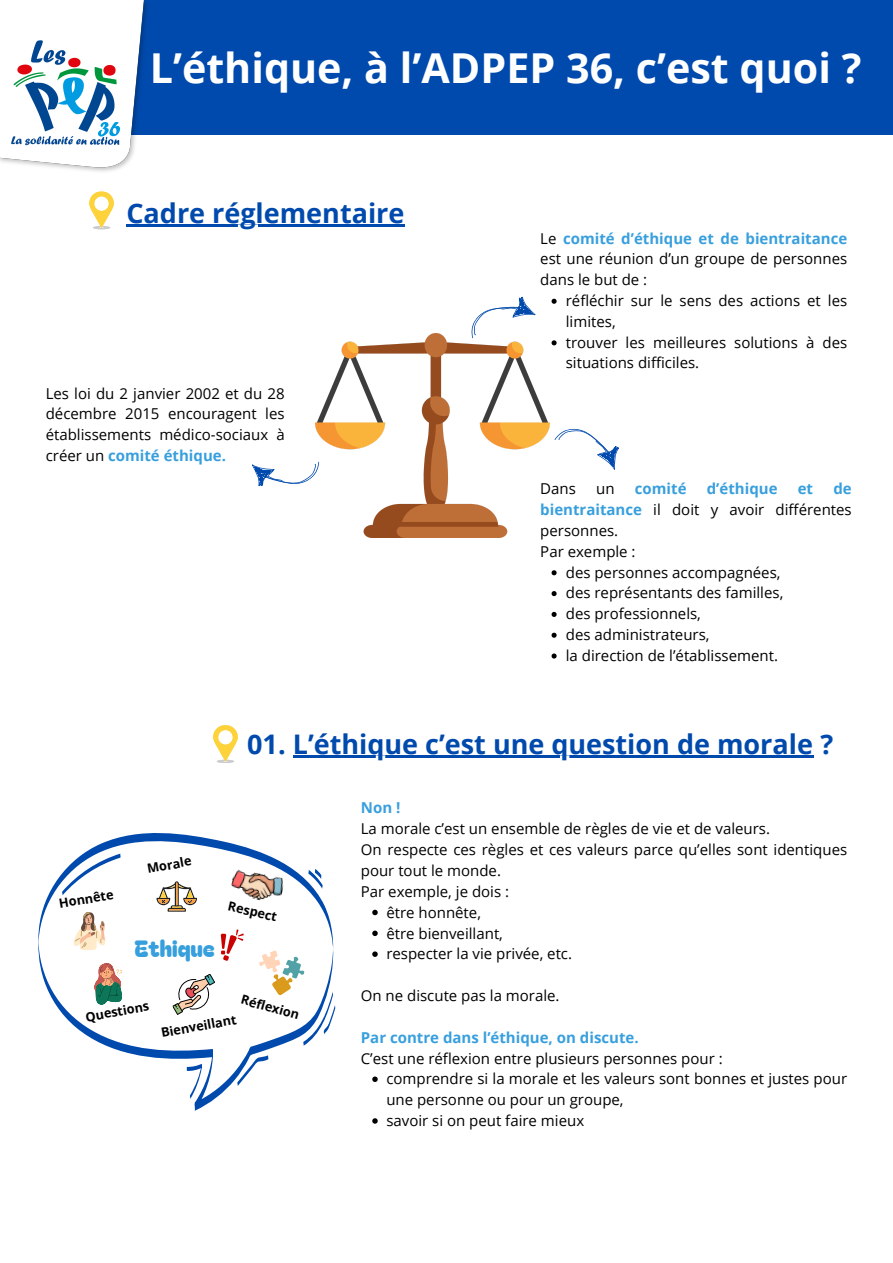
<style>
.page{position:relative;width:893px;height:1263px;background:#fff}
.page>*{position:absolute;margin:0;border:0;box-sizing:border-box;transform-origin:0 0}
.t1{font:700 41.25px "Open Sans";color:#fff}
.t2{font:700 27px "Open Sans";color:#004aad}
.t3{font:22.5px "Bagel Fat One";color:#389fdd}
.t4{font:15px/20.9px "Open Sans";color:#000}
.t5{font:700 15px "Open Sans";color:#389fdd}
.t6{font:700 12.75px "Open Sans";color:#000}
.s1{font-weight:700;color:#389fdd}
</style>
<div class="page">
<div style="left:0;top:0;width:893px;height:135px;background:#004aad"></div>
<img style="left:0;top:0;width:147px;height:172px">
<img style="left:315px;top:334px;width:234px;height:204px">
<svg style="left:252px;top:443px;width:72px;height:58px"></svg>
<svg style="left:466px;top:296px;width:74px;height:56px"></svg>
<svg style="left:554px;top:428px;width:65px;height:42px"></svg>
<svg style="left:89px;top:191px;width:25px;height:38px"></svg>
<svg style="left:213px;top:725px;width:25px;height:38px"></svg>
<svg style="left:38px;top:833px;width:296px;height:278px"></svg>
<svg style="left:62px;top:853px;width:59px;height:42px"></svg>
<svg style="left:187px;top:1064px;width:15px;height:35px"></svg>
<svg style="left:237px;top:1055px;width:32px;height:31px"></svg>
<svg style="left:308px;top:869px;width:15px;height:20px"></svg>
<img style="left:230px;top:869px;width:55px;height:35px">
<svg style="left:221px;top:929px;width:23px;height:32px"></svg>
<svg style="left:257px;top:946px;width:78px;height:100px"></svg>
<svg style="left:167px;top:973px;width:54px;height:43px"></svg>
<svg style="left:156px;top:881px;width:41px;height:31px"></svg>
<svg style="left:89px;top:961px;width:35px;height:46px"></svg>
<svg style="left:73px;top:912px;width:32px;height:38px"></svg>
<svg style="left:551px;top:299px;width:5px;height:5px"></svg>
<svg style="left:551px;top:340px;width:5px;height:5px"></svg>
<svg style="left:551px;top:570px;width:5px;height:5px"></svg>
<svg style="left:551px;top:591px;width:5px;height:5px"></svg>
<svg style="left:551px;top:612px;width:5px;height:5px"></svg>
<svg style="left:551px;top:633px;width:5px;height:5px"></svg>
<svg style="left:551px;top:653px;width:5px;height:5px"></svg>
<hr style="left:293px;top:756px;width:520px;height:2px;background:#004aad">
<hr style="left:126px;top:225px;width:279px;height:2px;background:#004aad">
<svg style="left:372px;top:910px;width:6px;height:5px"></svg>
<svg style="left:372px;top:930px;width:6px;height:6px"></svg>
<svg style="left:372px;top:951px;width:6px;height:6px"></svg>
<svg style="left:372px;top:1076px;width:6px;height:6px"></svg>
<svg style="left:372px;top:1118px;width:6px;height:6px"></svg>
<p class="t1" style="left:150px;top:39px;width:713px">L’éthique, à l’ADPEP 36, c’est quoi ?</p>
<p class="t2" style="left:126px;top:194px;width:279px">Cadre réglementaire</p>
<p class="t4" style="left:46px;top:382px;width:240px;text-align:justify">Les loi du 2 janvier 2002 et du 28 décembre 2015 encouragent les établissements médico-sociaux à créer un <span class="s1">comité éthique.</span></p>
<h1 class="t4" style="left:540px;top:227px;width:308px;text-align:justify">Le <span class="s1">comité d’éthique et de bientraitance </span>est une réunion d’un groupe de personnes dans le but de :</h1>
<p class="t4" style="left:566px;top:290px;width:283px">réfléchir sur le sens des actions et les limites,</p>
<h2 class="t4" style="left:566px;top:331px;width:283px">trouver les meilleures solutions à des situations difficiles.</h2>
<h4 class="t4" style="left:540px;top:478px;width:37px">Dans</h4>
<h4 class="t4" style="left:596px;top:478px;width:20px">un</h4>
<h4 class="t5" style="left:635px;top:478px;width:53px">comité</h4>
<h4 class="t5" style="left:707px;top:478px;width:72px">d’éthique</h4>
<h4 class="t5" style="left:798px;top:478px;width:17px">et</h4>
<h4 class="t4" style="left:540px;top:478px;width:313px;text-indent:293px"><span class="s1">de bientraitance</span> il doit y avoir différentes personnes.<br>Par exemple :</h4>
<p class="t4" style="left:566px;top:561px;width:216px">des personnes accompagnées,</p>
<p class="t4" style="left:566px;top:582px;width:219px">des représentants des familles,</p>
<p class="t4" style="left:566px;top:603px;width:137px">des professionnels,</p>
<p class="t4" style="left:566px;top:624px;width:145px">des administrateurs,</p>
<h4 class="t4" style="left:566px;top:644px;width:214px">la direction de l’établissement.</h4>
<p class="t2" style="left:247px;top:725px;width:587px">01. L’éthique c’est une question de morale ?</p>
<p class="t6" style="left:58px;top:894px;width:56px;rotate:-9deg">Honnête</p>
<p class="t6" style="left:146px;top:860px;width:46px;rotate:-10deg">Morale</p>
<p class="t3" style="left:134px;top:931px;width:82px">Ethique</p>
<p class="t6" style="left:230px;top:897px;width:51px;rotate:13deg">Respect</p>
<h3 class="t6" style="left:84px;top:1008px;width:66px;rotate:-10deg">Questions</h3>
<p class="t6" style="left:244px;top:990px;width:61px;rotate:16deg">Réflexion</p>
<p class="t6" style="left:160px;top:1024px;width:78px;rotate:-10deg">Bienveillant</p>
<p class="t4" style="left:361px;top:797px;width:488px"><span class="s1">Non !<br></span>La morale c’est un ensemble de règles de vie et de valeurs.<br>On respecte ces règles et ces valeurs parce qu’elles sont identiques pour tout le monde.<br>Par exemple, je dois :</p>
<p class="t4" style="left:386px;top:901px;width:96px">être honnête,</p>
<p class="t4" style="left:386px;top:922px;width:118px">être bienveillant,</p>
<p class="t4" style="left:386px;top:943px;width:187px">respecter la vie privée, etc.</p>
<p class="t4" style="left:361px;top:985px;width:200px">On ne discute pas la morale.</p>
<h2 class="t4" style="left:361px;top:1026px;width:363px"><span class="s1">Par contre dans l’éthique, on discute.<br></span>C’est une réflexion entre plusieurs personnes pour :</h2>
<p class="t4" style="left:386px;top:1068px;width:462px">comprendre si la morale et les valeurs sont bonnes et justes pour une personne ou pour un groupe,</p>
<p class="t4" style="left:386px;top:1110px;width:199px">savoir si on peut faire mieux</p>
</div>
